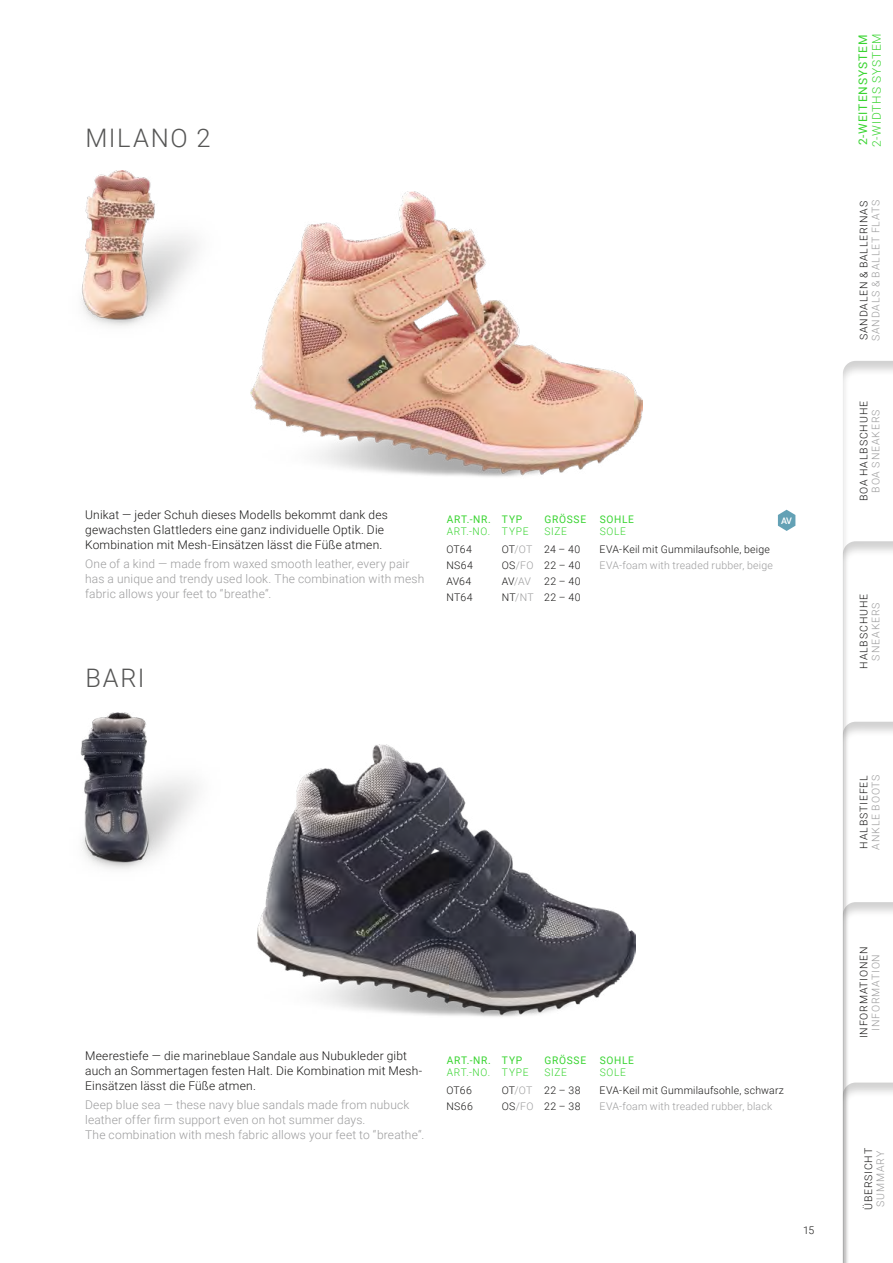
<style>
.page{position:relative;width:893px;height:1263px;background:#fff}
.page>*{position:absolute;margin:0;border:0;box-sizing:border-box;transform-origin:0 0}
.Produktname{font:300 25.5px "Roboto";letter-spacing:.065em;color:#565655}
.Text{font:300 12px/15px "Roboto";letter-spacing:.015em;color:#9c9c9d}
.Text-2{font:300 12px/15px "Roboto";letter-spacing:.015em;color:#181716}
.Register_Weitensyste{font:11.85px/13.5px "Roboto";letter-spacing:.075em;color:#38d430}
.Tabelle_Inhalt{font:300 10.5px "Roboto";letter-spacing:.035em;color:#9c9c9d}
.Tabellenkopf{font:10.5px/12px "Roboto";letter-spacing:.07em;color:#38d430}
.Tabelle_Inhalt-2{font:300 10.5px "Roboto";letter-spacing:.02em;color:#181716}
.Tabelle_Inhalt-3{font:300 10.5px "Roboto";letter-spacing:.05em;color:#181716}
.Tabelle_Inhalt-4{font:300 10.5px "Roboto";letter-spacing:.085em;color:#9c9c9d}
.Tabelle_Inhalt-5{font:300 10.5px "Roboto";letter-spacing:.08em;color:#181716}
.Tabelle_Inhalt-6{font:300 10.5px "Roboto";letter-spacing:.085em;color:#181716}
.Register_Weitensyste-2{font:10.5px/12px "Roboto";letter-spacing:.08em;color:#38d430}
.Tabelle_Inhalt-7{font:300 10.5px "Roboto";letter-spacing:.08em;color:#9c9c9d}
.Tabellenkopf-2{font:300 10.5px/12px "Roboto";letter-spacing:.075em;color:#38d430}
.Tabelle_Inhalt-8{font:300 10.5px "Roboto";letter-spacing:.075em;color:#181716}
.Tabelle_Inhalt-9{font:300 10.5px "Roboto";letter-spacing:.075em;color:#9c9c9d}
.Übersicht_Inhalt_Ver{font:500 9px "Roboto";color:#fff}
.s1{font-weight:300}
.s2{font-weight:400}
.s3{color:#181716}
</style>
<div class="page">
<img style="left:250px;top:191px;width:393px;height:286px">
<img style="left:257px;top:744px;width:378px;height:273px">
<img style="left:80px;top:713px;width:118px;height:156px">
<img style="left:81px;top:170px;width:117px;height:156px">
<svg style="left:778px;top:510px;width:17px;height:21px"></svg>
<svg style="left:843px;top:361px;width:50px;height:712px"></svg>
<div style="left:834px;top:1073px;width:59px;height:190px;background:#181716;opacity:.2"></div>
<p class="Produktname" style="left:86px;top:120px;width:127px">MILANO 2</p>
<p class="Text-2" style="left:85px;top:506px;width:304px">Unikat — jeder Schuh dieses Modells bekommt dank des gewachsten Glattleders eine ganz individuelle Optik. Die<br>Kombination mit Mesh-Einsätzen lässt die Füße atmen.</p>
<p class="Text" style="left:85px;top:556px;width:341px">One of a kind — made from waxed smooth leather, every pair has a unique and trendy used look. The combination with mesh fabric allows your feet to “breathe“.</p>
<p class="Tabellenkopf" style="left:447px;top:513px;width:44px">ART.-NR.<br><span class="s1">ART.-NO.</span></p>
<p class="Tabellenkopf-2" style="left:502px;top:513px;width:28px"><span class="s2">TYP<br></span>TYPE</p>
<p class="Tabellenkopf" style="left:544px;top:513px;width:43px">GRÖSSE<br><span class="s1">SIZE</span></p>
<p class="Tabellenkopf" style="left:600px;top:513px;width:36px">SOHLE<br><span class="s1">SOLE</span></p>
<p class="Tabelle_Inhalt-3" style="left:446px;top:541px;width:27px">OT64</p>
<p class="Tabelle_Inhalt" style="left:502px;top:541px;width:32px"><span class="s3">OT</span>/OT</p>
<p class="Tabelle_Inhalt-3" style="left:544px;top:541px;width:37px">24 – 40</p>
<p class="Tabelle_Inhalt-2" style="left:600px;top:541px;width:172px">EVA-Keil mit Gummilaufsohle, beige</p>
<p class="Tabelle_Inhalt-3" style="left:446px;top:557px;width:28px">NS64</p>
<p class="Tabelle_Inhalt" style="left:502px;top:557px;width:33px"><span class="s3">OS</span>/FO</p>
<p class="Tabelle_Inhalt-3" style="left:544px;top:557px;width:38px">22 – 40</p>
<p class="Tabelle_Inhalt" style="left:600px;top:558px;width:175px">EVA-foam with treaded rubber, beige</p>
<p class="Tabelle_Inhalt-3" style="left:446px;top:573px;width:26px">AV64</p>
<p class="Tabelle_Inhalt" style="left:502px;top:573px;width:31px"><span class="s3">AV</span>/AV</p>
<p class="Tabelle_Inhalt-3" style="left:544px;top:573px;width:38px">22 – 40</p>
<p class="Tabelle_Inhalt-3" style="left:446px;top:589px;width:28px">NT64</p>
<p class="Tabelle_Inhalt" style="left:502px;top:589px;width:34px"><span class="s3">NT</span>/NT</p>
<p class="Tabelle_Inhalt-3" style="left:544px;top:589px;width:38px">22 – 40</p>
<p class="Übersicht_Inhalt_Ver" style="left:781px;top:514px;width:12px">AV</p>
<p class="Produktname" style="left:86px;top:660px;width:60px">BARI</p>
<p class="Text-2" style="left:85px;top:1048px;width:339px">Meerestiefe — die marineblaue Sandale aus Nubukleder gibt auch an Sommertagen festen Halt. Die Kombination mit Mesh-<br>Einsätzen lässt die Füße atmen.</p>
<p class="Text" style="left:85px;top:1097px;width:339px">Deep blue sea — these navy blue sandals made from nubuck leather offer firm support even on hot summer days.<br>The combination with mesh fabric allows your feet to “breathe“.</p>
<p class="Tabellenkopf" style="left:447px;top:1054px;width:44px">ART.-NR.<br><span class="s1">ART.-NO.</span></p>
<p class="Tabellenkopf-2" style="left:502px;top:1054px;width:28px"><span class="s2">TYP<br></span>TYPE</p>
<p class="Tabellenkopf" style="left:544px;top:1054px;width:43px">GRÖSSE<br><span class="s1">SIZE</span></p>
<p class="Tabellenkopf" style="left:600px;top:1054px;width:36px">SOHLE<br><span class="s1">SOLE</span></p>
<p class="Tabelle_Inhalt-3" style="left:446px;top:1083px;width:27px">OT66</p>
<p class="Tabelle_Inhalt" style="left:502px;top:1083px;width:32px"><span class="s3">OT</span>/OT</p>
<p class="Tabelle_Inhalt-3" style="left:544px;top:1083px;width:38px">22 – 38</p>
<p class="Tabelle_Inhalt-2" style="left:600px;top:1083px;width:186px">EVA-Keil mit Gummilaufsohle, schwarz</p>
<p class="Tabelle_Inhalt-3" style="left:446px;top:1099px;width:28px">NS66</p>
<p class="Tabelle_Inhalt" style="left:502px;top:1099px;width:33px"><span class="s3">OS</span>/FO</p>
<p class="Tabelle_Inhalt-3" style="left:544px;top:1099px;width:38px">22 – 38</p>
<p class="Tabelle_Inhalt" style="left:600px;top:1099px;width:174px">EVA-foam with treaded rubber, black</p>
<p class="Tabelle_Inhalt-3" style="left:803px;top:1223px;width:13px">15</p>
<p class="Register_Weitensyste-2" style="left:857px;top:129px;width:102px;rotate:-90deg">2-WEITENSYSTEM<br><span class="s1">2-WIDTHS SYSTEM</span></p>
<p class="Register_Weitensyste" style="left:856px;top:147px;width:115px;rotate:-90deg">2-WEITENSYSTEM<br><span class="s1">2-WIDTHS SYSTEM</span></p>
<p class="Tabelle_Inhalt-6" style="left:856px;top:340px;width:141px;rotate:-90deg">SANDALEN &amp; BALLERINAS</p>
<p class="Tabelle_Inhalt-4" style="left:868px;top:341px;width:143px;rotate:-90deg">SANDALS &amp; BALLET FLATS</p>
<p class="Tabelle_Inhalt-5" style="left:856px;top:501px;width:101px;rotate:-90deg">BOA HALBSCHUHE</p>
<p class="Tabelle_Inhalt-7" style="left:868px;top:493px;width:85px;rotate:-90deg">BOA SNEAKERS</p>
<p class="Tabelle_Inhalt-6" style="left:856px;top:669px;width:76px;rotate:-90deg">HALBSCHUHE</p>
<p class="Tabelle_Inhalt-4" style="left:868px;top:660px;width:60px;rotate:-90deg">SNEAKERS</p>
<p class="Tabelle_Inhalt-5" style="left:856px;top:848px;width:75px;rotate:-90deg">HALBSTIEFEL</p>
<p class="Tabelle_Inhalt-7" style="left:868px;top:849px;width:77px;rotate:-90deg">ANKLE BOOTS</p>
<p class="Tabelle_Inhalt-8" style="left:856px;top:1038px;width:93px;rotate:-90deg">INFORMATIONEN</p>
<p class="Tabelle_Inhalt-9" style="left:868px;top:1031px;width:78px;rotate:-90deg">INFORMATION</p>
<p class="Tabelle_Inhalt-5" style="left:861px;top:1210px;width:64px;rotate:-90deg">ÜBERSICHT</p>
<p class="Tabelle_Inhalt-4" style="left:873px;top:1207px;width:57px;rotate:-90deg">SUMMARY</p>
</div>
